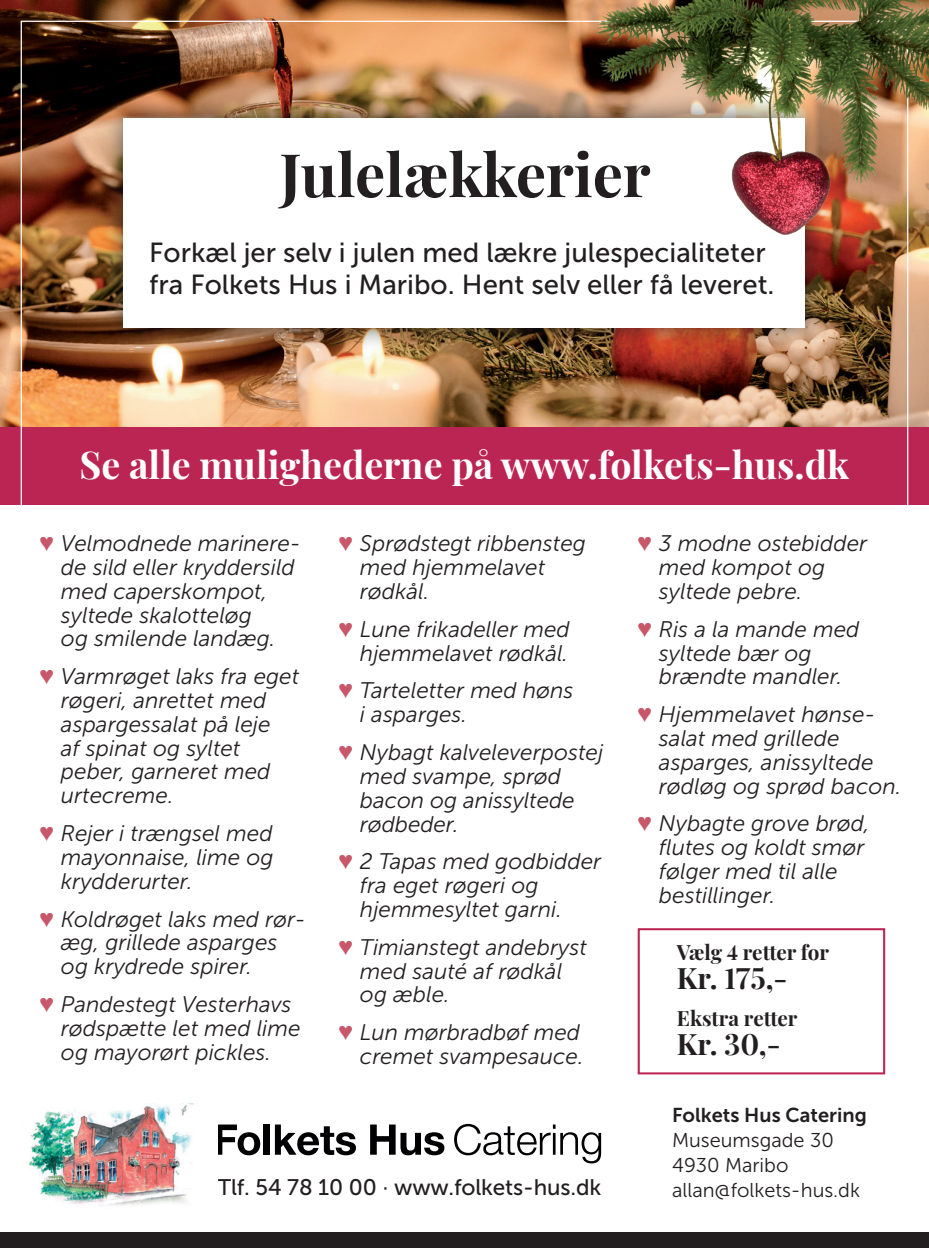
<style>
.page{position:relative;width:929px;height:1248px;background:#fff}
.page>*{position:absolute;margin:0;border:0;box-sizing:border-box;transform-origin:0 0}
.t1{font:700 60px "Playfair Display";letter-spacing:-.005em;color:#231f20}
.t2{font:700 37.5px "Playfair Display";color:#fff}
.t3{font:700 29px "Playfair Display";color:#231f20}
.t4{font:27.5px/32.5px "Museo Sans 500";color:#231f20}
.t5{font:italic 22.5px/23.8px "Museo Sans 300";color:#231f20}
.t6{font:22.5px "Museo Sans 500";letter-spacing:-.005em;color:#231f20}
.t7{font:700 20.75px "Playfair Display";color:#231f20}
.t8{font:20px/25px "Museo Sans 300";color:#231f20}
.t9{font:20px "Museo Sans 700";color:#231f20}
.s1{color:#c75769}
</style>
<div class="page">
<img style="left:0;top:0;width:928px;height:427px">
<div style="left:100px;top:94px;width:729px;height:258px;background:#231f20;opacity:.75"></div>
<div style="left:124px;top:118px;width:681px;height:210px;background:#fff"></div>
<div style="left:0;top:427px;width:928px;height:78px;background:#bb2553"></div>
<div style="left:0;top:1232px;width:928px;height:15px;background:#231f20"></div>
<div style="left:637px;top:928px;width:248px;height:146px;border:2px solid #bb2553"></div>
<svg style="left:218px;top:1124px;width:42px;height:31px"></svg>
<div style="left:264px;top:1124px;width:6px;height:30px;background:#000002"></div>
<svg style="left:275px;top:1124px;width:81px;height:31px"></svg>
<svg style="left:370px;top:1124px;width:74px;height:31px"></svg>
<svg style="left:454px;top:1123px;width:147px;height:40px"></svg>
<img style="left:29px;top:1103px;width:165px;height:103px">
<img style="left:595px;top:0;width:333px;height:234px">
<h1 class="t1" style="left:279px;top:128px;width:372px">Julelækkerier</h1>
<p class="t4" style="left:149px;top:236px;width:626px">Forkæl jer selv i julen med lækre julespecialiteter fra Folkets Hus i Maribo. Hent selv eller få leveret.</p>
<h2 class="t2" style="left:79px;top:435px;width:771px">Se alle mulighederne på www.folkets-hus.dk</h2>
<p class="t5" style="left:61px;top:532px;width:241px;text-indent:-21px"><span class="s1">♥</span> Velmodnede marinere&shy;de sild eller kryddersild med caperskompot, syltede skalotteløg<br>og smilende landæg.</p>
<p class="t5" style="left:61px;top:664px;width:240px;text-indent:-21px"><span class="s1">♥</span> Varmrøget laks fra eget røgeri, anrettet med aspargessalat på leje<br>af spinat og syltet peber, garneret med urtecreme.</p>
<p class="t5" style="left:61px;top:821px;width:214px;text-align:justify;text-indent:-21px"><span class="s1">♥</span> Rejer i trængsel med mayonnaise, lime og krydderurter.</p>
<p class="t5" style="left:61px;top:907px;width:246px;text-indent:-21px"><span class="s1">♥</span> Koldrøget laks med rør&shy;æg, grillede asparges og krydrede spirer.</p>
<p class="t5" style="left:61px;top:992px;width:241px;text-indent:-21px"><span class="s1">♥</span> Pandestegt Vesterhavs rødspætte let med lime og mayorørt pickles.</p>
<p class="t5" style="left:360px;top:532px;width:227px;text-indent:-21px"><span class="s1">♥</span> Sprødstegt ribbensteg med hjemmelavet rødkål.</p>
<p class="t5" style="left:338px;top:617px;width:233px;text-align:right"><span class="s1">♥</span> Lune frikadeller med hjemmelavet rødkål.</p>
<p class="t5" style="left:360px;top:679px;width:215px;text-indent:-21px"><span class="s1">♥</span> Tarteletter med høns i asparges.</p>
<p class="t5" style="left:360px;top:740px;width:245px;text-indent:-21px"><span class="s1">♥</span> Nybagt kalveleverpostej med svampe, sprød bacon og anissyltede rødbeder.</p>
<p class="t5" style="left:360px;top:849px;width:243px;text-indent:-21px"><span class="s1">♥</span> 2 Tapas med godbidder fra eget røgeri og hjemmesyltet garni.</p>
<p class="t5" style="left:360px;top:935px;width:228px;text-indent:-21px"><span class="s1">♥</span> Timianstegt andebryst med sauté af rødkål og æble.</p>
<p class="t5" style="left:338px;top:1020px;width:246px;text-align:right"><span class="s1">♥</span> Lun mørbradbøf med cremet svampesauce.</p>
<p class="t5" style="left:659px;top:532px;width:210px;text-indent:-21px"><span class="s1">♥</span> 3 modne ostebidder med kompot og syltede pebre.</p>
<p class="t5" style="left:659px;top:617px;width:202px;text-indent:-21px"><span class="s1">♥</span> Ris a la mande med syltede bær og brændte mandler.</p>
<p class="t5" style="left:659px;top:702px;width:244px;text-indent:-21px"><span class="s1">♥</span> Hjemmelavet hønse&shy;salat med grillede asparges, anissyltede rødløg og sprød bacon.</p>
<p class="t5" style="left:659px;top:812px;width:212px;text-indent:-21px"><span class="s1">♥</span> Nybagte grove brød, flutes og koldt smør følger med til alle bestillinger.</p>
<p class="t7" style="left:676px;top:935px;width:154px">Vælg 4 retter for</p>
<p class="t3" style="left:676px;top:954px;width:112px">Kr. 175,-</p>
<p class="t7" style="left:676px;top:1001px;width:122px">Ekstra retter</p>
<p class="t3" style="left:676px;top:1020px;width:105px">Kr. 30,-</p>
<p class="t9" style="left:672px;top:1104px;width:196px">Folkets Hus Catering</p>
<p class="t8" style="left:672px;top:1127px;width:163px">Museumsgade 30<br>4930 Maribo</p>
<p class="t6" style="left:218px;top:1175px;width:385px">Tlf. 54 78 10 00 · www.folkets-hus.dk</p>
<p class="t8" style="left:672px;top:1177px;width:189px">allan@folkets-hus.dk</p>
</div>
